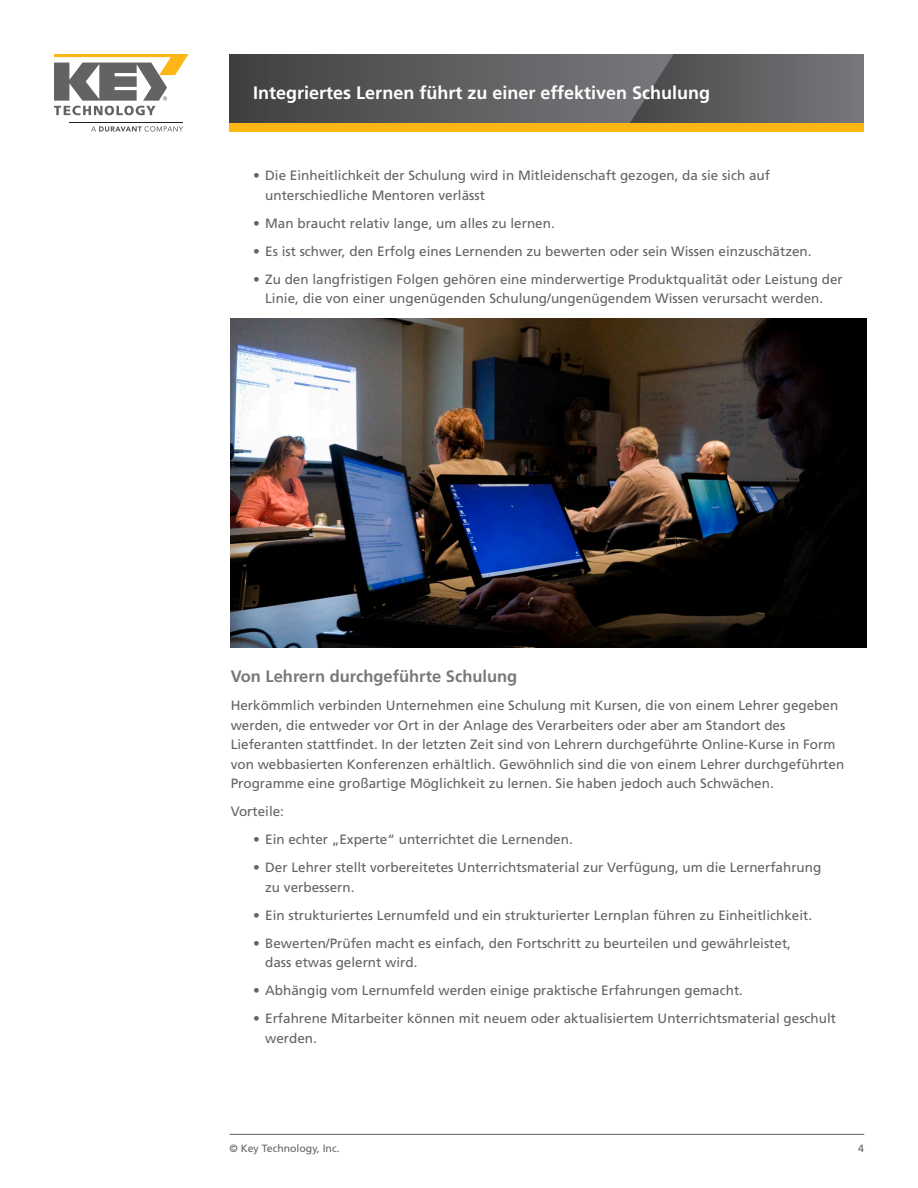
<style>
.page{position:relative;width:918px;height:1188px;background:#fff}
.page>*{position:absolute;margin:0;border:0;box-sizing:border-box;transform-origin:0 0}
.Document_Title__Head{font:700 18px "Frutiger LT Std";color:#fff}
.Main_Body_Text{font:700 16.5px "Frutiger LT Std";color:#76787b}
.Main_Body_Text-2{font:13.5px/19.5px "Frutiger LT Std";color:#636366}
.t1{font:10.5px "Frutiger LT Std";color:#636366}
</style>
<div class="page">
<hr style="left:230px;top:1134px;width:634px;height:1px;background:#636366">
<svg style="left:230px;top:54px;width:400px;height:69px;background:#5a5a5c"></svg>
<svg style="left:630px;top:54px;width:234px;height:69px;background:#626366"></svg>
<div style="left:230px;top:123px;width:634px;height:9px;background:#fcb615"></div>
<svg style="left:54px;top:54px;width:135px;height:61px"></svg>
<svg style="left:91px;top:126px;width:92px;height:6px"></svg>
<hr style="left:69px;top:122px;width:114px;height:1px;background:#231f20">
<img style="left:230px;top:319px;width:637px;height:328px">
<p class="Document_Title__Head" style="left:253px;top:82px;width:459px">Integriertes Lernen führt zu einer effektiven Schulung</p>
<p class="Main_Body_Text-2" style="left:265px;top:166px;width:506px;text-indent:-12px">• Die Einheitlichkeit der Schulung wird in Mitleidenschaft gezogen, da sie sich auf unterschiedliche Mentoren verlässt</p>
<p class="Main_Body_Text-2" style="left:253px;top:213px;width:303px">• Man braucht relativ lange, um alles zu lernen.</p>
<p class="Main_Body_Text-2" style="left:253px;top:241px;width:560px">• Es ist schwer, den Erfolg eines Lernenden zu bewerten oder sein Wissen einzuschätzen.</p>
<p class="Main_Body_Text-2" style="left:253px;top:269px;width:591px;text-align:center">• Zu den langfristigen Folgen gehören eine minderwertige Produktqualität oder Leistung der<br>Linie, die von einer ungenügenden Schulung/ungenügendem Wissen verursacht werden.</p>
<p class="Main_Body_Text" style="left:231px;top:667px;width:288px">Von Lehrern durchgeführte Schulung</p>
<p class="Main_Body_Text-2" style="left:231px;top:696px;width:615px">Herkömmlich verbinden Unternehmen eine Schulung mit Kursen, die von einem Lehrer gegeben werden, die entweder vor Ort in der Anlage des Verarbeiters oder aber am Standort des Lieferanten stattfindet. In der letzten Zeit sind von Lehrern durchgeführte Online-Kurse in Form von webbasierten Konferenzen erhältlich. Gewöhnlich sind die von einem Lehrer durchgeführten Programme eine großartige Möglichkeit zu lernen. Sie haben jedoch auch Schwächen.</p>
<p class="Main_Body_Text-2" style="left:231px;top:802px;width:55px">Vorteile:</p>
<p class="Main_Body_Text-2" style="left:253px;top:830px;width:321px">• Ein echter „Experte“ unterrichtet die Lernenden.</p>
<p class="Main_Body_Text-2" style="left:265px;top:858px;width:558px;text-indent:-12px">• Der Lehrer stellt vorbereitetes Unterrichtsmaterial zur Verfügung, um die Lernerfahrung zu verbessern.</p>
<p class="Main_Body_Text-2" style="left:253px;top:905px;width:560px">• Ein strukturiertes Lernumfeld und ein strukturierter Lernplan führen zu Einheitlichkeit.</p>
<p class="Main_Body_Text-2" style="left:265px;top:933px;width:527px;text-indent:-12px">• Bewerten/Prüfen macht es einfach, den Fortschritt zu beurteilen und gewährleistet, dass etwas gelernt wird.</p>
<p class="Main_Body_Text-2" style="left:253px;top:981px;width:491px">• Abhängig vom Lernumfeld werden einige praktische Erfahrungen gemacht.</p>
<p class="Main_Body_Text-2" style="left:265px;top:1009px;width:572px;text-indent:-12px">• Erfahrene Mitarbeiter können mit neuem oder aktualisiertem Unterrichtsmaterial geschult werden.</p>
<p class="t1" style="left:230px;top:1142px;width:112px">© Key Technology, Inc.</p>
<p class="t1" style="left:858px;top:1142px;width:7px">4</p>
</div>
